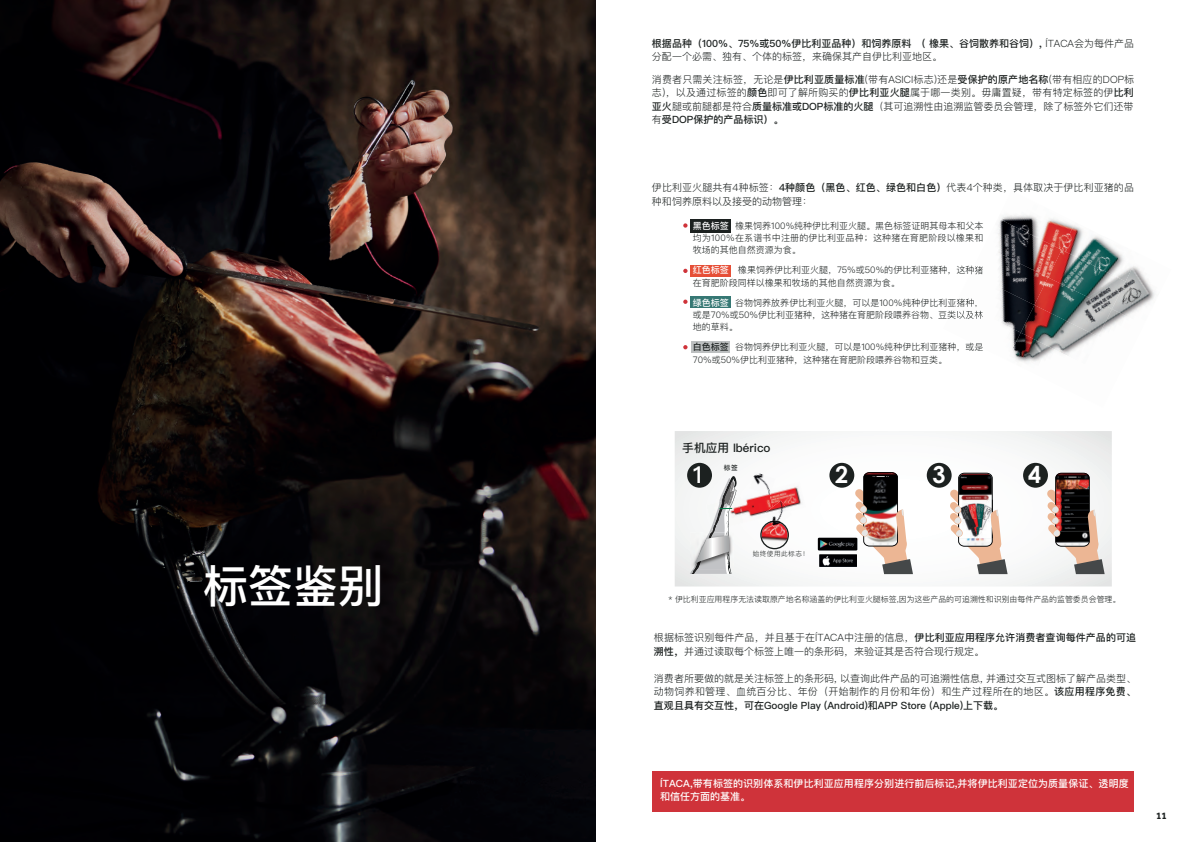
<style>
.page{position:relative;width:1191px;height:842px;background:#fff}
.page>*{position:absolute;margin:0;border:0;box-sizing:border-box;transform-origin:0 0}
.t1{font:500 45.2px "Ping Fang SC";color:#fff}
.t2{font:700 23.4px "Century Gothic";color:#fff}
.t3{font:500 23.4px "Ping Fang SC";color:#fff}
.t4{font:500 11.7px "Ping Fang SC";color:#1c2120}
.t5{font:300 10px/13.5px "Ping Fang SC";letter-spacing:.005em;color:#1c2120}
.t6{font:500 10px/13.5px "Ping Fang SC";color:#1c2120}
.t7{font:500 10px/13.5px "Ping Fang SC";letter-spacing:.005em;color:#fff}
.t8{font:700 10px "Effra";color:#1c2120}
.t9{font:300 9px/12.1px "Ping Fang SC";color:#1c2120;text-align:justify}
.t10{font:300 7.9px "Ping Fang SC";color:#1c2120}
.t11{font:300 6.6px "Ping Fang SC";letter-spacing:.075em;color:#1c2120}
.t12{font:500 6.6px "Ping Fang SC";color:#1c2120}
.s1{font-weight:300}
.s2{font-weight:500}
.s3{font-weight:500;color:#fff}
</style>
<div class="page">
<div style="left:690px;top:220px;width:40px;height:13px;background:#1c2120"></div>
<div style="left:690px;top:265px;width:40px;height:11px;background:#e64f37"></div>
<div style="left:690px;top:297px;width:40px;height:11px;background:#367874"></div>
<div style="left:691px;top:341px;width:38px;height:11px;background:#bcbfc0"></div>
<img style="left:1061px;top:222px;width:55px;height:28px">
<img style="left:1125px;top:266px;width:30px;height:43px">
<img style="left:997px;top:218px;width:64px;height:32px">
<img style="left:1048px;top:250px;width:77px;height:59px">
<img style="left:982px;top:246px;width:66px;height:31px">
<img style="left:1034px;top:277px;width:78px;height:32px">
<img style="left:1098px;top:309px;width:40px;height:26px">
<img style="left:976px;top:275px;width:58px;height:32px">
<img style="left:1020px;top:305px;width:78px;height:39px">
<img style="left:963px;top:307px;width:57px;height:41px">
<img style="left:1007px;top:333px;width:77px;height:29px">
<svg style="left:971px;top:266px;width:11px;height:9px"></svg>
<img style="left:954px;top:298px;width:22px;height:9px">
<img style="left:948px;top:311px;width:34px;height:8px">
<svg style="left:972px;top:343px;width:10px;height:5px"></svg>
<svg style="left:683px;top:223px;width:4px;height:5px"></svg>
<svg style="left:683px;top:269px;width:4px;height:4px"></svg>
<svg style="left:683px;top:345px;width:4px;height:4px"></svg>
<svg style="left:683px;top:300px;width:4px;height:4px"></svg>
<div style="left:652px;top:771px;width:481px;height:40px;background:#cf333a"></div>
<img style="left:0;top:0;width:595px;height:842px">
<svg style="left:675px;top:431px;width:436px;height:155px"></svg>
<img style="left:854px;top:472px;width:59px;height:102px">
<div style="left:829px;top:463px;width:25px;height:25px;background:#1c2120;border-radius:50%"></div>
<div style="left:926px;top:463px;width:25px;height:25px;background:#1c2120;border-radius:50%"></div>
<svg style="left:949px;top:473px;width:58px;height:101px"></svg>
<div style="left:1023px;top:463px;width:25px;height:25px;background:#1c2120;border-radius:50%"></div>
<svg style="left:1046px;top:473px;width:58px;height:101px"></svg>
<img style="left:818px;top:537px;width:39px;height:14px">
<img style="left:819px;top:554px;width:37px;height:13px">
<img style="left:736px;top:497px;width:7px;height:29px">
<img style="left:737px;top:492px;width:32px;height:31px">
<img style="left:769px;top:482px;width:37px;height:29px">
<img style="left:749px;top:472px;width:26px;height:20px">
<svg style="left:760px;top:489px;width:12px;height:6px"></svg>
<svg style="left:675px;top:476px;width:61px;height:98px"></svg>
<div style="left:687px;top:463px;width:25px;height:25px;background:#1c2120;border-radius:50%"></div>
<img style="left:766px;top:511px;width:25px;height:11px">
<img style="left:764px;top:501px;width:25px;height:16px">
<svg style="left:760px;top:521px;width:29px;height:28px"></svg>
<h1 class="t1" style="left:203px;top:558px;width:182px">标签鉴别</h1>
<p class="t6" style="left:652px;top:36px;width:483px">根据品种（100%、75%或50%伊比利亚品种）和饲养原料 ( 橡果、谷饲散养和谷饲）, <span class="s1">ÍTACA会为每件产品分配一个必需、独有、个体的标签，来确保其产自伊比利亚地区。</span></p>
<p class="t5" style="left:652px;top:72px;width:484px;text-align:justify">消费者只需关注标签，无论是<span class="s2">伊比利亚质量标准</span>(带有ASICI标志)还是<span class="s2">受保护的原产地名称</span>(带有相应的DOP标志)，以及通过标签的<span class="s2">颜色</span>即可了解所购买的<span class="s2">伊比利亚火腿</span>属于哪一类别。毋庸置疑，带有特定标签的伊<span class="s2">比利亚火</span>腿或前腿都是符合<span class="s2">质量标准或DOP标准的火腿</span>（其可追溯性由追溯监管委员会管理，除了标签外它们还带有<span class="s2">受DOP保护的产品标识）。</span></p>
<p class="t5" style="left:652px;top:181px;width:483px">伊比利亚火腿共有4种标签：<span class="s2">4种颜色（黑色、红色、绿色和白色）</span>代表4个种类，具体取决于伊比利亚猪的品种和饲养原料以及接受的动物管理：</p>
<p class="t9" style="left:693px;top:219px;width:292px"><span class="s3">黑色标签</span> 橡果饲养100%纯种伊比利亚火腿。黑色标签证明其母本和父本均为100%在系谱书中注册的伊比利亚品种；这种猪在育肥阶段以橡果和牧场的其他自然资源为食。</p>
<p class="t9" style="left:693px;top:264px;width:292px"><span class="s3">红色标签</span> 橡果饲养伊比利亚火腿，75%或50%的伊比利亚猪种，这种猪在育肥阶段同样以橡果和牧场的其他自然资源为食。</p>
<p class="t9" style="left:693px;top:296px;width:292px"><span class="s3">绿色标签</span> 谷物饲养放养伊比利亚火腿，可以是100%纯种伊比利亚猪种，或是70%或50%伊比利亚猪种，这种猪在育肥阶段喂养谷物、豆类以及林地的草料。</p>
<p class="t9" style="left:693px;top:341px;width:292px"><span class="s2">白色标签</span> 谷物饲养伊比利亚火腿，可以是100%纯种伊比利亚猪种，或是<br>70%或50%伊比利亚猪种，这种猪在育肥阶段喂养谷物和豆类。</p>
<p class="t4" style="left:682px;top:441px;width:90px">手机应用 Ibérico</p>
<h2 class="t3" style="left:693px;top:460px;width:11px">1</h2>
<p class="t12" style="left:724px;top:464px;width:15px">标签</p>
<h2 class="t2" style="left:835px;top:460px;width:15px">2</h2>
<h2 class="t2" style="left:932px;top:460px;width:15px">3</h2>
<h2 class="t2" style="left:1028px;top:460px;width:15px">4</h2>
<p class="t11" style="left:752px;top:550px;width:58px">始终使用此标志！</p>
<p class="t10" style="left:668px;top:594px;width:453px">* 伊比利亚应用程序无法读取原产地名称涵盖的伊比利亚火腿标签,因为这些产品的可追溯性和识别由每件产品的监管委员会管理。</p>
<p class="t5" style="left:654px;top:631px;width:484px">根据标签识别每件产品，并且基于在ÍTACA中注册的信息，<span class="s2">伊比利亚应用程序允许消费者查询每件产品的可追溯性，</span>并通过读取每个标签上唯一的条形码，来验证其是否符合现行规定。</p>
<p class="t5" style="left:654px;top:671px;width:483px;text-align:justify">消费者所要做的就是关注标签上的条形码, 以查询此件产品的可追溯性信息, 并通过交互式图标了解产品类型、动物饲养和管理、血统百分比、年份（开始制作的月份和年份）和生产过程所在的地区。<span class="s2">该应用程序免费、直观且具有交互性，可在Google Play (Android)和APP Store (Apple)上下载。</span></p>
<p class="t7" style="left:660px;top:776px;width:470px">ÍTACA,带有标签的识别体系和伊比利亚应用程序分别进行前后标记,并将伊比利亚定位为质量保证、透明度和信任方面的基准。</p>
<p class="t8" style="left:1156px;top:809px;width:12px">11</p>
</div>
